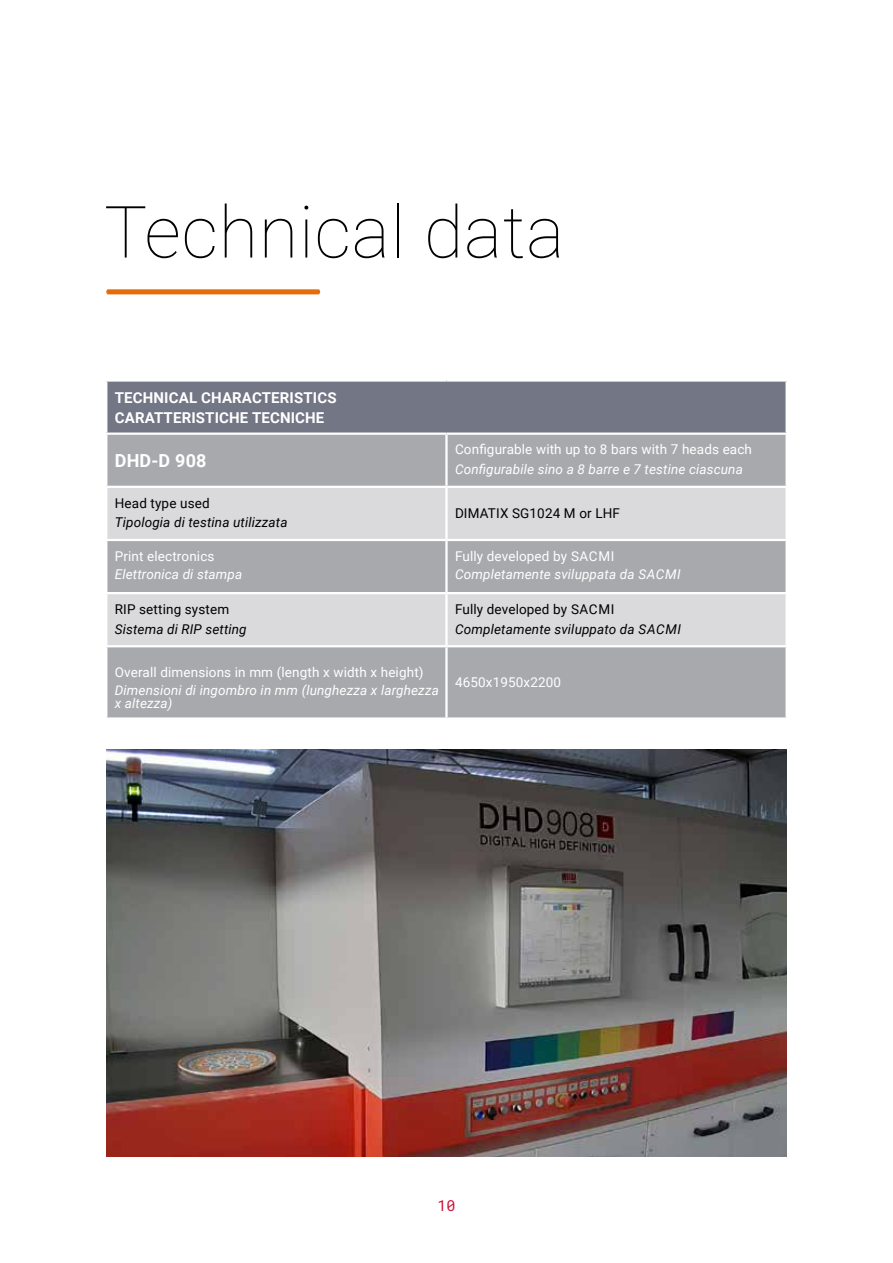
<style>
.page{position:relative;width:893px;height:1263px;background:#fff}
.page>*{position:absolute;margin:0;border:0;box-sizing:border-box;transform-origin:0 0}
.t1{font:100 72px "Roboto";letter-spacing:.01em;color:#000}
.t2{font:700 18px "Roboto";letter-spacing:.01em;color:#fff}
.t3{font:700 15px/19.8px "Roboto";letter-spacing:.01em;color:#fff}
.t4{font:15px "Roboto Mono";color:#cc123a}
.t5{font:italic 13.5px/13.5px "Roboto";letter-spacing:.01em;color:#fff}
.t6{font:13.5px "Roboto";letter-spacing:.01em;color:#fff}
.t7{font:italic 13.5px "Roboto";letter-spacing:.01em;color:#000}
.t8{font:13.5px "Roboto";letter-spacing:.01em;color:#000}
</style>
<div class="page">
<svg style="left:106px;top:289px;width:214px;height:5px"></svg>
<img style="left:106px;top:750px;width:681px;height:407px">
<div style="left:106px;top:380px;width:681px;height:54px;background:#727685"></div>
<div style="left:107px;top:435px;width:678px;height:282px;background:#a7a9ad"></div>
<svg style="left:107px;top:488px;width:338px;height:157px;background:#c9c9cd"></svg>
<div style="left:448px;top:488px;width:337px;height:51px;background:#dadadd"></div>
<svg style="left:448px;top:541px;width:337px;height:176px;background:#b6b7bb"></svg>
<hr style="left:105px;top:379px;width:341px;height:3px;background:#fff">
<hr style="left:105px;top:382px;width:2px;height:50px;background:#fff">
<hr style="left:446px;top:379px;width:342px;height:3px;background:#fff">
<hr style="left:785px;top:382px;width:3px;height:50px;background:#fff">
<hr style="left:105px;top:539px;width:341px;height:2px;background:#fff">
<hr style="left:446px;top:539px;width:342px;height:2px;background:#fff">
<hr style="left:445px;top:541px;width:3px;height:51px;background:#fff">
<hr style="left:445px;top:488px;width:3px;height:51px;background:#fff">
<hr style="left:105px;top:592px;width:341px;height:2px;background:#fff">
<hr style="left:446px;top:592px;width:342px;height:2px;background:#fff">
<hr style="left:445px;top:594px;width:3px;height:51px;background:#fff">
<hr style="left:105px;top:645px;width:341px;height:2px;background:#fff">
<hr style="left:446px;top:645px;width:342px;height:2px;background:#fff">
<hr style="left:445px;top:647px;width:3px;height:70px;background:#fff">
<hr style="left:105px;top:432px;width:341px;height:3px;background:#fff">
<hr style="left:446px;top:432px;width:342px;height:3px;background:#fff">
<hr style="left:445px;top:435px;width:3px;height:51px;background:#fff">
<hr style="left:105px;top:486px;width:341px;height:2px;background:#fff">
<hr style="left:446px;top:486px;width:342px;height:2px;background:#fff">
<h1 class="t1" style="left:104px;top:181px;width:462px">Technical data</h1>
<p class="t3" style="left:115px;top:387px;width:223px">TECHNICAL CHARACTERISTICS<br>CARATTERISTICHE TECNICHE</p>
<h2 class="t2" style="left:115px;top:448px;width:93px">DHD-D 908</h2>
<p class="t6" style="left:455px;top:439px;width:299px">Configurable with up to 8 bars with 7 heads each</p>
<p class="t5" style="left:455px;top:462px;width:289px">Configurabile sino a 8 barre e 7 testine ciascuna</p>
<p class="t8" style="left:115px;top:494px;width:96px">Head type used</p>
<p class="t8" style="left:455px;top:504px;width:166px">DIMATIX SG1024 M or LHF</p>
<p class="t7" style="left:115px;top:513px;width:174px">Tipologia di testina utilizzata</p>
<p class="t5" style="left:115px;top:567px;width:129px">Elettronica di stampa</p>
<p class="t6" style="left:115px;top:547px;width:101px">Print electronics</p>
<p class="t6" style="left:455px;top:547px;width:161px">Fully developed by SACMI</p>
<p class="t5" style="left:455px;top:567px;width:227px">Completamente sviluppata da SACMI</p>
<p class="t8" style="left:115px;top:600px;width:116px">RIP setting system</p>
<p class="t8" style="left:455px;top:600px;width:161px">Fully developed by SACMI</p>
<p class="t7" style="left:115px;top:619px;width:133px">Sistema di RIP setting</p>
<p class="t6" style="left:115px;top:663px;width:310px">Overall dimensions in mm (length x width x height)</p>
<p class="t5" style="left:115px;top:683px;width:326px">Dimensioni di ingombro in mm (lunghezza x larghezza x altezza)</p>
<p class="t7" style="left:455px;top:619px;width:227px">Completamente sviluppato da SACMI</p>
<p class="t6" style="left:455px;top:673px;width:108px">4650x1950x2200</p>
<p class="t4" style="left:437px;top:1195px;width:19px">10</p>
</div>
